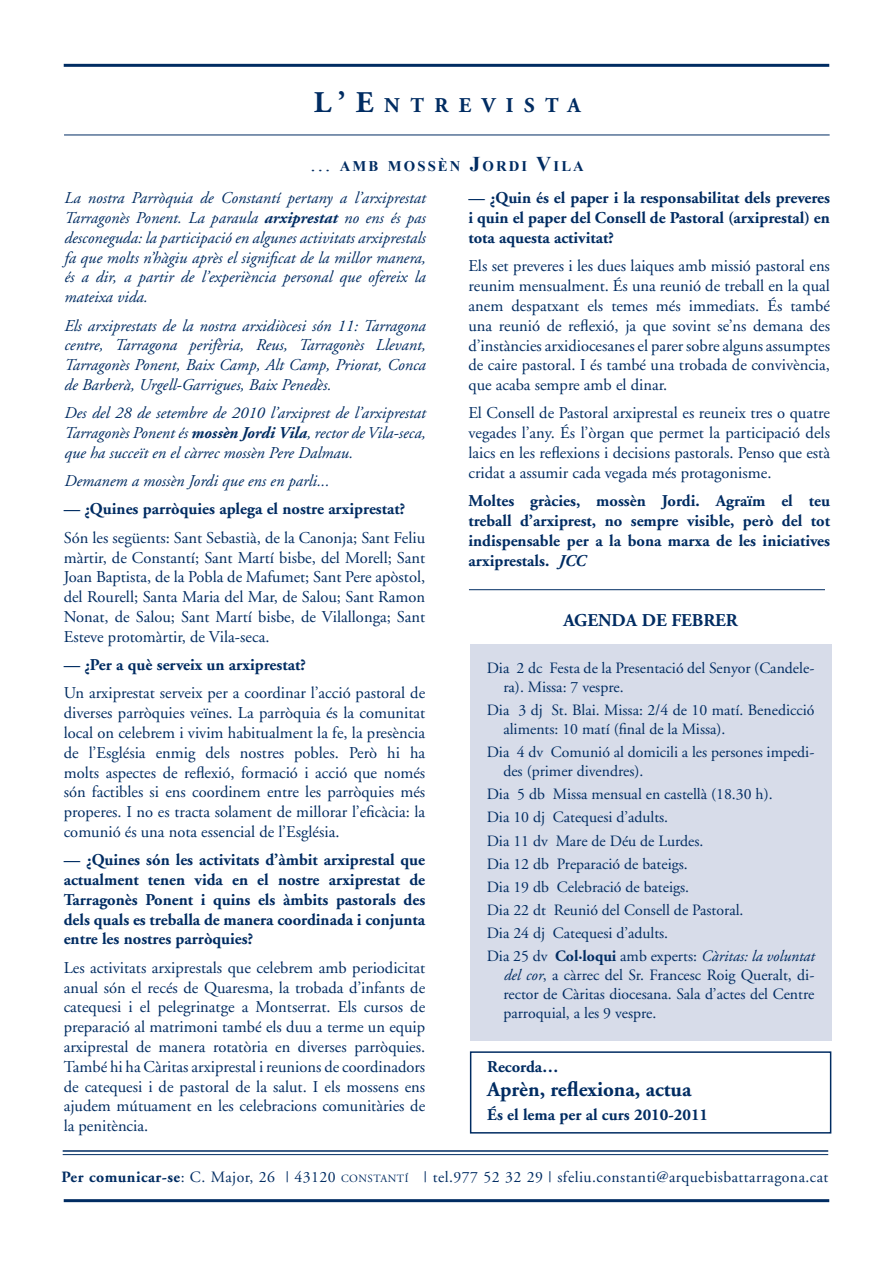
<style>
.page{position:relative;width:893px;height:1263px;background:#fff}
.page>*{position:absolute;margin:0;border:0;box-sizing:border-box;transform-origin:0 0}
.t1{font:700 21px "Adobe Garamond";color:#002c62}
.t2{font:700 21px "Adobe Garamond";letter-spacing:.5em;color:#002c62}
.t3{font:700 18px "Adobe Garamond";color:#002c62}
.t4{font:16.5px/19.8px "Adobe Garamond";color:#002c62;text-align:justify}
.t5{font:italic 16.5px/19.8px "Adobe Garamond";color:#002c62;text-align:justify}
.t6{font:700 16.5px/19.8px "Adobe Garamond";color:#002c62;text-align:justify}
.t7{font:15.75px/23.1px "Adobe Garamond";color:#002c62}
.t8{font:15.75px "Adobe Garamond";letter-spacing:.03em;color:#002c62}
.t9{font:700 14.7px "Times New Roman";letter-spacing:.145em;color:#002c62}
.s1{font-size:30px}
.s2{font-weight:400;font-size:21px}
.s3{font-size:21px}
.s4{font-style:italic}
.s5{font-weight:700}
.s6{font-size:10.95px}
</style>
<div class="page">
<hr style="left:64px;top:135px;width:765px;height:1px;background:#002c62">
<hr style="left:64px;top:64px;width:765px;height:3px;background:#002c62">
<hr style="left:64px;top:1199px;width:765px;height:3px;background:#002c62">
<hr style="left:63px;top:1150px;width:765px;height:2px;background:#002c62">
<hr style="left:63px;top:1154px;width:765px;height:1px;background:#002c62">
<div style="left:470px;top:1051px;width:361px;height:83px;border:2px solid #002c62"></div>
<div style="left:470px;top:645px;width:361px;height:396px;background:#d7dce9"></div>
<hr style="left:469px;top:589px;width:356px;height:1px;background:#002c62">
<p class="t2" style="left:314px;top:97px;width:268px"><span class="s1">L’E</span>NTREVISTA</p>
<p class="t9" style="left:310px;top:158px;width:275px"><span class="s2">...</span> AMB MOSSÈN <span class="s3">J</span>ORDI <span class="s3">V</span>ILA</p>
<p class="t6" style="left:468px;top:190px;width:363px">— ¿Quin és el paper i la responsabilitat dels preveres i quin el paper del Consell de Pastoral (arxiprestal) en tota aquesta activitat?</p>
<p class="t4" style="left:468px;top:258px;width:363px">Els set preveres i les dues laiques amb missió pastoral ens reunim mensualment. És una reunió de treball en la qual anem despatxant els temes més immediats. És també una reunió de reflexió, ja que sovint se’ns demana des d’instàncies arxidiocesanes el parer sobre alguns assumptes de caire pastoral. I és també una trobada de convivència, que acaba sempre amb el dinar.</p>
<p class="t4" style="left:468px;top:405px;width:363px">El Consell de Pastoral arxiprestal es reuneix tres o quatre vegades l’any. És l’òrgan que permet la participació dels laics en les reflexions i decisions pastorals. Penso que està cridat a assumir cada vegada més protagonisme.</p>
<p class="t6" style="left:468px;top:493px;width:363px">Moltes gràcies, mossèn Jordi. Agraïm el teu treball d’arxiprest, no sempre visible, però del tot indispensable per a la bona marxa de les iniciatives arxiprestals. <span class="s4">JCC</span></p>
<p class="t5" style="left:64px;top:190px;width:363px">La nostra Parròquia de Constantí pertany a l’arxiprestat Tarragonès Ponent. La paraula <span class="s5">arxiprestat</span> no ens és pas desconeguda: la participació en algunes activitats arxiprestals fa que molts n’hàgiu après el significat de la millor manera, és a dir, a partir de l’experiència personal que ofereix la mateixa vida.</p>
<p class="t5" style="left:64px;top:317px;width:363px">Els arxiprestats de la nostra arxidiòcesi són 11: Tarragona centre, Tarragona perifèria, Reus, Tarragonès Llevant, Tarragonès Ponent, Baix Camp, Alt Camp, Priorat, Conca de Barberà, Urgell-Garrigues, Baix Penedès.</p>
<p class="t5" style="left:64px;top:405px;width:363px">Des del 28 de setembre de 2010 l’arxiprest de l’arxiprestat Tarragonès Ponent és <span class="s5">mossèn Jordi Vila</span>, rector de Vila-seca, que ha succeït en el càrrec mossèn Pere Dalmau.</p>
<p class="t5" style="left:64px;top:473px;width:267px">Demanem a mossèn Jordi que ens en parli...</p>
<p class="t6" style="left:64px;top:501px;width:343px">— ¿Quines parròquies aplega el nostre arxiprestat?</p>
<p class="t4" style="left:64px;top:529px;width:363px">Són les següents: Sant Sebastià, de la Canonja; Sant Feliu màrtir, de Constantí; Sant Martí bisbe, del Morell; Sant Joan Baptista, de la Pobla de Mafumet; Sant Pere apòstol, del Rourell; Santa Maria del Mar, de Salou; Sant Ramon Nonat, de Salou; Sant Martí bisbe, de Vilallonga; Sant Esteve protomàrtir, de Vila-seca.</p>
<p class="t6" style="left:64px;top:656px;width:244px">— ¿Per a què serveix un arxiprestat?</p>
<p class="t4" style="left:64px;top:685px;width:363px">Un arxiprestat serveix per a coordinar l’acció pastoral de diverses parròquies veïnes. La parròquia és la comunitat local on celebrem i vivim habitualment la fe, la presència de l’Església enmig dels nostres pobles. Però hi ha molts aspectes de reflexió, formació i acció que només són factibles si ens coordinem entre les parròquies més properes. I no es tracta solament de millorar l’eficàcia: la comunió és una nota essencial de l’Església.</p>
<p class="t6" style="left:64px;top:852px;width:363px">— ¿Quines són les activitats d’àmbit arxiprestal que actualment tenen vida en el nostre arxiprestat de Tarragonès Ponent i quins els àmbits pastorals des dels quals es treballa de manera coordinada i conjunta entre les nostres parròquies?</p>
<p class="t4" style="left:64px;top:959px;width:363px">Les activitats arxiprestals que celebrem amb periodicitat anual són el recés de Quaresma, la trobada d’infants de catequesi i el pelegrinatge a Montserrat. Els cursos de preparació al matrimoni també els duu a terme un equip arxiprestal de manera rotatòria en diverses parròquies.<br>També hi ha Càritas arxiprestal i reunions de coordinadors de catequesi i de pastoral de la salut. I els mossens ens ajudem mútuament en les celebracions comunitàries de la penitència.</p>
<p class="t3" style="left:563px;top:613px;width:176px">AGENDA DE FEBRER</p>
<p class="t7" style="left:503px;top:660px;width:312px;line-height:18.9px;text-indent:-16px">Dia 2 dc Festa de la Presentació del Senyor (Candele&shy;ra). Missa: 7 vespre.</p>
<p class="t7" style="left:503px;top:702px;width:312px;line-height:18.9px;text-indent:-16px">Dia 3 dj St. Blai. Missa: 2/4 de 10 matí. Benedicció aliments: 10 matí (final de la Missa).</p>
<p class="t7" style="left:503px;top:744px;width:312px;line-height:18.9px;text-indent:-16px">Dia 4 dv Comunió al domicili a les persones impedi&shy;des (primer divendres).</p>
<p class="t7" style="left:487px;top:784px;width:329px">Dia 5 db Missa mensual en castellà (18.30 h).<br>Dia 10 dj Catequesi d’adults.<br>Dia 11 dv Mare de Déu de Lurdes.<br>Dia 12 db Preparació de bateigs.<br>Dia 19 db Celebració de bateigs.<br>Dia 22 dt Reunió del Consell de Pastoral.<br>Dia 24 dj Catequesi d’adults.<br>Dia 25 dv <span class="s5">Col·loqui</span> amb experts: <span class="s4">Càritas: la voluntat</span></p>
<p class="t7" style="left:503px;top:967px;width:312px;line-height:18.9px;text-align:justify"><span class="s4">del cor</span>, a càrrec del Sr. Francesc Roig Queralt, di&shy;rector de Càritas diocesana. Sala d’actes del Centre parroquial, a les 9 vespre.</p>
<p class="t6" style="left:487px;top:1058px;width:73px">Recorda…</p>
<p class="t1" style="left:487px;top:1081px;width:206px">Aprèn, reflexiona, actua</p>
<p class="t6" style="left:487px;top:1106px;width:222px">És el lema per al curs 2010-2011</p>
<p class="t8" style="left:62px;top:1171px;width:768px"><span class="s5">Per comunicar-se</span>: C. Major, 26 | 43120 <span class="s6">CONSTANTÍ</span> | tel.977 52 32 29 | sfeliu.constanti@arquebisbattarragona.cat</p>
</div>
